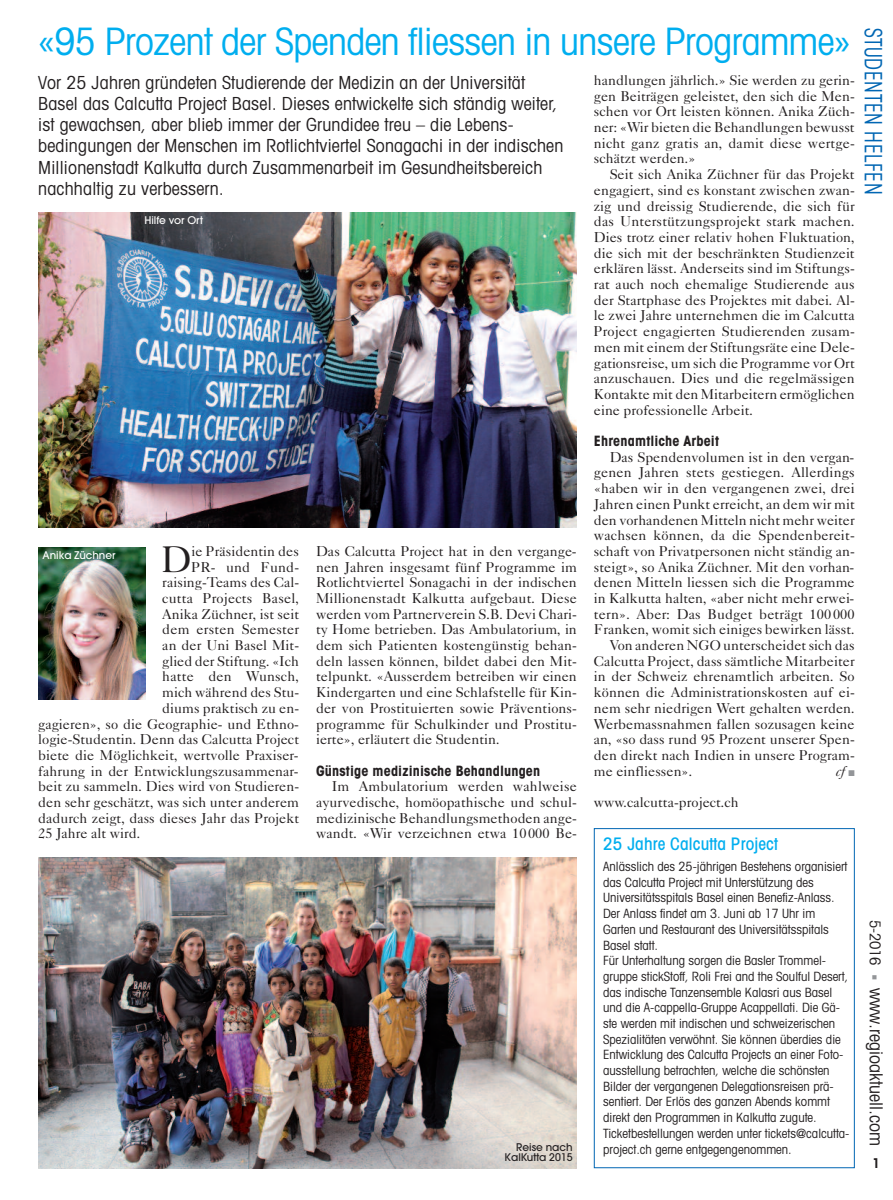
<style>
.page{position:relative;width:893px;height:1200px;background:#fff}
.page>*{position:absolute;margin:0;border:0;box-sizing:border-box;transform-origin:0 0}
.t1{font:condensed 37.8px "Avant Garde";letter-spacing:-.015em;color:#00aeef}
.t2{font:36.9px "Caslon Five Forty";color:#231f20}
.t3{font:condensed 24px "Avant Garde";letter-spacing:.035em;color:#0166b3;scale:.8 1}
.t4{font:condensed 18px/21px "Avant Garde";letter-spacing:.01em;color:#231f20}
.t5{font:500 condensed 17.25px "Avant Garde";letter-spacing:.01em;color:#00aeef}
.t6{font:condensed 15px "Avant Garde";color:#231f20}
.t7{font:14.25px/15.8px "Caslon Five Forty";color:#231f20;text-align:justify}
.t8{font:700 condensed 14.25px "Avant Garde";letter-spacing:.01em;color:#231f20}
.t9{font:italic 14.25px "Caslon Five Forty";color:#231f20}
.t10{font:700 condensed 13.5px "Avant Garde";color:#231f20}
.t11{font:condensed 12.75px/15.8px "Avant Garde";color:#231f20}
.t12{font:500 10.5px "Avant Garde";color:#fff}
.t13{font:500 10.5px "Avant Garde";color:#231f20}
.s1{color:#939598}
</style>
<div class="page">
<img style="left:38px;top:213px;width:539px;height:314px">
<div style="left:594px;top:828px;width:261px;height:339px;border:1px solid #0166b3"></div>
<img style="left:38px;top:857px;width:539px;height:310px">
<img style="left:38px;top:547px;width:107px;height:152px">
<h1 class="t1" style="left:38px;top:28px;width:814px">«95 Prozent der Spenden fliessen in unsere Programme»</h1>
<p class="t4" style="left:38px;top:74px;width:527px">Vor 25 Jahren gründeten Studierende der Medizin an der Universität Basel das Calcutta Project Basel. Dieses entwickelte sich ständig weiter, ist gewachsen, aber blieb immer der Grundidee treu – die Lebens&shy;bedingungen der Menschen im Rotlichtviertel Sonagachi in der indischen Millionenstadt Kalkutta durch Zusammenarbeit im Gesundheitsbereich nachhaltig zu verbessern.</p>
<p class="t7" style="left:594px;top:74px;width:262px">handlungen jährlich.» Sie werden zu gerin&shy;gen Beiträgen geleistet, den sich die Men&shy;schen vor Ort leisten können. Anika Züch&shy;ner: «Wir bieten die Behandlungen bewusst nicht ganz gratis an, damit diese wertge&shy;schätzt werden.»</p>
<p class="t7" style="left:594px;top:168px;width:262px;text-indent:16px">Seit sich Anika Züchner für das Projekt engagiert, sind es konstant zwischen zwan&shy;zig und dreissig Studierende, die sich für das Unterstützungsprojekt stark machen.<br>Dies trotz einer relativ hohen Fluktuation, die sich mit der beschränkten Studienzeit erklären lässt. Anderseits sind im Stiftungs&shy;rat auch noch ehemalige Studierende aus der Startphase des Projektes mit dabei. Al&shy;le zwei Jahre unternehmen die im Calcutta Project engagierten Studierenden zusam&shy;men mit einem der Stiftungsräte eine Dele&shy;gationsreise, um sich die Programme vor Ort anzuschauen. Dies und die regelmässigen Kontakte mit den Mitarbeitern ermöglichen eine professionelle Arbeit.</p>
<p class="t8" style="left:594px;top:435px;width:127px">Ehrenamtliche Arbeit</p>
<p class="t7" style="left:610px;top:450px;width:246px">Das Spendenvolumen ist in den vergan-</p>
<p class="t7" style="left:594px;top:466px;width:262px">genen Jahren stets gestiegen. Allerdings</p>
<p class="t7" style="left:594px;top:481px;width:262px">«haben wir in den vergangenen zwei, drei</p>
<p class="t7" style="left:594px;top:497px;width:262px">Jahren einen Punkt erreicht, an dem wir mit</p>
<p class="t7" style="left:594px;top:513px;width:262px">den vorhandenen Mitteln nicht mehr weiter</p>
<p class="t7" style="left:594px;top:529px;width:262px">wachsen können, da die Spendenbereit-</p>
<p class="t7" style="left:594px;top:544px;width:262px">schaft von Privatpersonen nicht ständig an-</p>
<p class="t7" style="left:594px;top:560px;width:262px">steigt», so Anika Züchner. Mit den vorhan-</p>
<p class="t7" style="left:594px;top:576px;width:262px">denen Mitteln liessen sich die Programme</p>
<p class="t7" style="left:594px;top:591px;width:262px">in Kalkutta halten, «aber nicht mehr erwei-</p>
<p class="t7" style="left:594px;top:607px;width:262px">tern». Aber: Das Budget beträgt 100000</p>
<p class="t7" style="left:594px;top:623px;width:262px">Franken, womit sich einiges bewirken lässt.</p>
<p class="t7" style="left:610px;top:638px;width:247px">Von anderen NGO unterscheidet sich das</p>
<p class="t7" style="left:594px;top:654px;width:262px">Calcutta Project, dass sämtliche Mitarbeiter</p>
<p class="t7" style="left:594px;top:670px;width:262px">in der Schweiz ehrenamtlich arbeiten. So</p>
<p class="t7" style="left:594px;top:685px;width:262px">können die Administrationskosten auf ei-</p>
<p class="t7" style="left:594px;top:701px;width:262px">nem sehr niedrigen Wert gehalten werden.</p>
<p class="t7" style="left:594px;top:717px;width:262px">Werbemassnahmen fallen sozusagen keine</p>
<p class="t7" style="left:594px;top:732px;width:262px">an, «so dass rund 95 Prozent unserer Spen-</p>
<p class="t7" style="left:594px;top:748px;width:262px">den direkt nach Indien in unsere Program-</p>
<p class="t7" style="left:594px;top:764px;width:100px">me einfliessen».</p>
<p class="t9" style="left:836px;top:765px;width:20px">cf <span class="s1">■</span></p>
<p class="t7" style="left:594px;top:795px;width:146px">www.calcutta-project.ch</p>
<p class="t12" style="left:144px;top:216px;width:60px">Hilfe vor Ort</p>
<h2 class="t2" style="left:161px;top:546px;width:32px">D</h2>
<p class="t7" style="left:192px;top:544px;width:109px">ie Präsidentin des</p>
<p class="t7" style="left:316px;top:544px;width:262px">Das Calcutta Project hat in den vergange&shy;nen Jahren insgesamt fünf Programme im Rotlichtviertel Sonagachi in der indischen Millionenstadt Kalkutta aufgebaut. Diese werden vom Partnerverein S.B. Devi Chari&shy;ty Home betrieben. Das Ambulatorium, in dem sich Patienten kostengünstig behan&shy;deln lassen können, bildet dabei den Mit&shy;telpunkt. «Ausserdem betreiben wir einen Kindergarten und eine Schlafstelle für Kin&shy;der von Prostituierten sowie Präventions&shy;programme für Schulkinder und Prostitu&shy;ierte», erläutert die Studentin.</p>
<p class="t8" style="left:316px;top:765px;width:226px">Günstige medizinische Behandlungen</p>
<p class="t7" style="left:316px;top:779px;width:262px;text-indent:16px">Im Ambulatorium werden wahlweise ayurvedische, homöopathische und schul&shy;medizinische Behandlungsmethoden ange&shy;wandt. «Wir verzeichnen etwa 10000 Be-</p>
<p class="t12" style="left:43px;top:551px;width:75px">Anika Züchner</p>
<p class="t7" style="left:192px;top:560px;width:109px">PR- und Fund-</p>
<p class="t7" style="left:162px;top:576px;width:138px">raising-Teams des Cal-</p>
<p class="t7" style="left:162px;top:591px;width:138px">cutta Projects Basel,</p>
<p class="t7" style="left:162px;top:607px;width:138px">Anika Züchner, ist seit</p>
<p class="t7" style="left:162px;top:623px;width:138px">dem ersten Semester</p>
<p class="t7" style="left:162px;top:638px;width:138px">an der Uni Basel Mit-</p>
<p class="t7" style="left:162px;top:654px;width:138px">glied der Stiftung. «Ich</p>
<p class="t7" style="left:162px;top:670px;width:138px">hatte den Wunsch,</p>
<p class="t7" style="left:162px;top:685px;width:138px">mich während des Stu-</p>
<p class="t7" style="left:162px;top:701px;width:138px">diums praktisch zu en-</p>
<p class="t7" style="left:38px;top:717px;width:262px">gagieren», so die Geographie- und Ethno-</p>
<p class="t7" style="left:38px;top:732px;width:262px">logie-Studentin. Denn das Calcutta Project</p>
<p class="t7" style="left:38px;top:748px;width:262px">biete die Möglichkeit, wertvolle Praxiser-</p>
<p class="t7" style="left:38px;top:764px;width:262px">fahrung in der Entwicklungszusammenar-</p>
<p class="t7" style="left:38px;top:779px;width:262px">beit zu sammeln. Dies wird von Studieren-</p>
<p class="t7" style="left:38px;top:795px;width:262px">den sehr geschätzt, was sich unter anderem</p>
<p class="t7" style="left:38px;top:811px;width:262px">dadurch zeigt, dass dieses Jahr das Projekt</p>
<p class="t7" style="left:38px;top:827px;width:104px">25 Jahre alt wird.</p>
<p class="t5" style="left:603px;top:837px;width:176px">25 Jahre Calcutta Project</p>
<p class="t11" style="left:603px;top:859px;width:248px">Anlässlich des 25-jährigen Bestehens organisiert das Calcutta Project mit Unterstützung des Universitätsspitals Basel einen Benefiz-Anlass.<br>Der Anlass findet am 3. Juni ab 17 Uhr im Garten und Restaurant des Universitätsspitals Basel statt.<br>Für Unterhaltung sorgen die Basler Trommel&shy;gruppe stickStoff, Roli Frei and the Soulful Desert, das indische Tanzensemble Kalasri aus Basel und die A-cappella-Gruppe Acappellati. Die Gä&shy;ste werden mit indischen und schweizerischen Spezialitäten verwöhnt. Sie können überdies die Entwicklung des Calcutta Projects an einer Foto&shy;ausstellung betrachten, welche die schönsten Bilder der vergangenen Delegationsreisen prä&shy;sentiert. Der Erlös des ganzen Abends kommt direkt den Programmen in Kalkutta zugute.<br>Ticketbestellungen werden unter tickets@calcutta-</p>
<p class="t13" style="left:516px;top:1142px;width:58px">Reise nach</p>
<p class="t11" style="left:603px;top:1141px;width:190px">project.ch gerne entgegengenommen.</p>
<p class="t13" style="left:505px;top:1152px;width:69px">KalKutta 2015</p>
<h3 class="t3" style="left:882px;top:28px;width:210px;rotate:90deg">STUDENTEN HELFEN</h3>
<p class="t6" style="left:881px;top:919px;width:47px;rotate:90deg">5-2016</p>
<p class="t4" style="left:885px;top:974px;width:172px;rotate:90deg"><span class="s1">■</span> www.regioaktuell.com</p>
<p class="t10" style="left:872px;top:1157px;width:9px">1</p>
</div>
